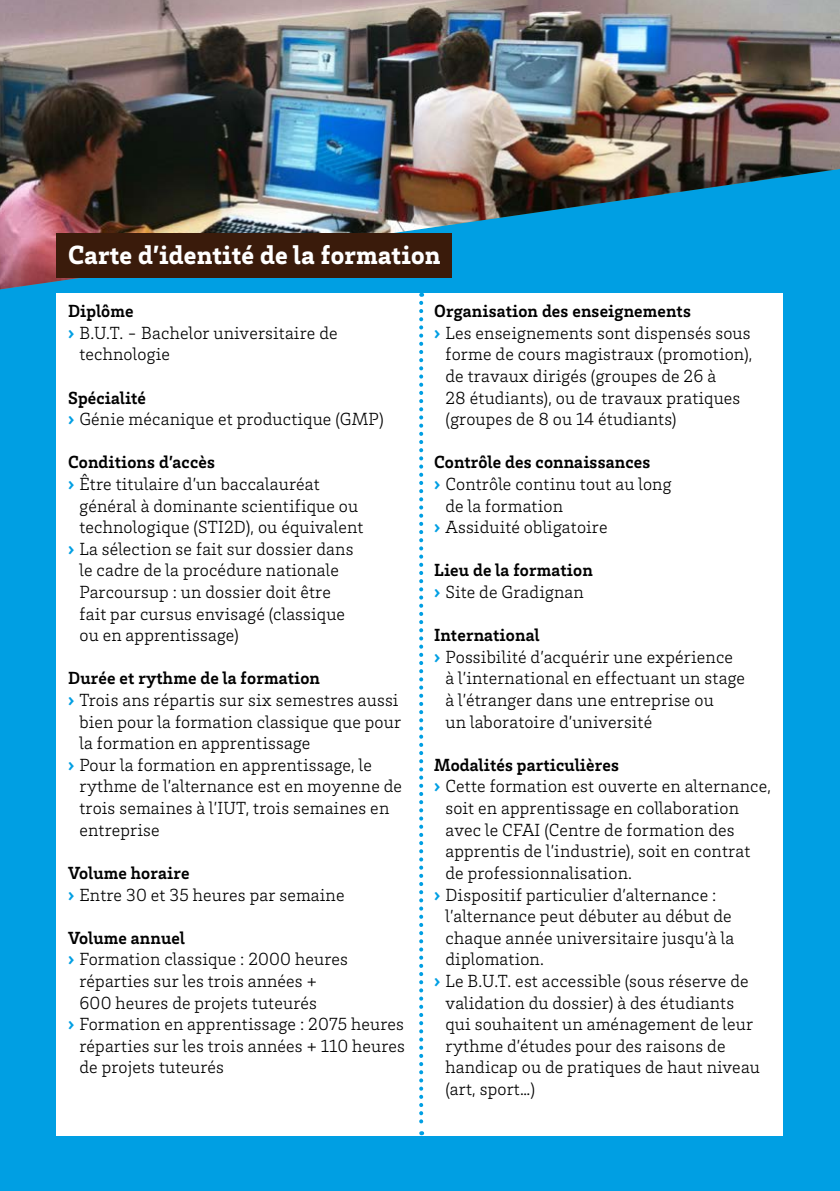
<style>
.page{position:relative;width:840px;height:1191px;background:#fff}
.page>*{position:absolute;margin:0;border:0;box-sizing:border-box;transform-origin:0 0}
.t1{font:900 27px "Brix Slab";letter-spacing:.01em;color:#fff}
.t2{font:300 18px/21.6px "Brix Slab";letter-spacing:.01em;color:#000}
.t3{font:700 18px/21.6px "Brix Slab";letter-spacing:.01em;color:#000}
.s1{font-weight:900;color:#009fe3}
.s2{font-weight:700}
.s3{font-weight:300}
</style>
<div class="page">
<div style="left:0;top:0;width:839px;height:1191px;background:#009fe3"></div>
<img style="left:0;top:0;width:839px;height:289px">
<div style="left:57px;top:293px;width:725px;height:842px;background:#fff"></div>
<svg style="left:419px;top:303px;width:4px;height:832px"></svg>
<div style="left:57px;top:233px;width:394px;height:45px;background:#3a1b0b"></div>
<h1 class="t1" style="left:68px;top:237px;width:374px">Carte d’identité de la formation</h1>
<p class="t3" style="left:68px;top:299px;width:67px">Diplôme</p>
<p class="t2" style="left:68px;top:321px;width:271px"><span class="s1">›</span> B.U.T. - Bachelor universitaire de</p>
<p class="t2" style="left:79px;top:343px;width:92px">technologie</p>
<p class="t2" style="left:68px;top:386px;width:317px"><span class="s2">Spécialité<br></span><span class="s1">›</span> Génie mécanique et productique (GMP)</p>
<p class="t3" style="left:68px;top:451px;width:148px">Conditions d’accès</p>
<p class="t2" style="left:68px;top:472px;width:253px"><span class="s1">›</span> Être titulaire d’un baccalauréat</p>
<p class="t2" style="left:79px;top:494px;width:280px">général à dominante scientifique ou</p>
<p class="t2" style="left:79px;top:515px;width:285px">technologique (STI2D), ou équivalent</p>
<p class="t2" style="left:68px;top:537px;width:287px"><span class="s1">›</span> La sélection se fait sur dossier dans</p>
<p class="t2" style="left:79px;top:559px;width:261px">le cadre de la procédure nationale</p>
<p class="t2" style="left:79px;top:580px;width:253px">Parcoursup : un dossier doit être</p>
<p class="t2" style="left:79px;top:602px;width:267px">fait par cursus envisagé (classique</p>
<p class="t2" style="left:79px;top:623px;width:161px">ou en apprentissage)</p>
<p class="t3" style="left:68px;top:667px;width:253px">Durée et rythme de la formation</p>
<p class="t2" style="left:68px;top:688px;width:332px"><span class="s1">›</span> Trois ans répartis sur six semestres aussi</p>
<p class="t2" style="left:79px;top:710px;width:323px">bien pour la formation classique que pour</p>
<p class="t2" style="left:79px;top:731px;width:232px">la formation en apprentissage</p>
<p class="t2" style="left:68px;top:753px;width:305px"><span class="s1">›</span> Pour la formation en apprentissage, le</p>
<p class="t2" style="left:79px;top:775px;width:324px">rythme de l’alternance est en moyenne de</p>
<p class="t2" style="left:79px;top:796px;width:311px">trois semaines à l’IUT, trois semaines en</p>
<p class="t2" style="left:79px;top:818px;width:82px">entreprise</p>
<p class="t2" style="left:68px;top:861px;width:278px"><span class="s2">Volume horaire<br></span><span class="s1">›</span> Entre 30 et 35 heures par semaine</p>
<p class="t3" style="left:68px;top:926px;width:118px">Volume annuel</p>
<p class="t2" style="left:68px;top:947px;width:281px"><span class="s1">›</span> Formation classique : 2000 heures</p>
<p class="t2" style="left:79px;top:969px;width:239px">réparties sur les trois années +</p>
<p class="t2" style="left:79px;top:991px;width:239px">600 heures de projets tuteurés</p>
<p class="t2" style="left:68px;top:1012px;width:337px"><span class="s1">›</span> Formation en apprentissage : 2075 heures</p>
<p class="t2" style="left:79px;top:1034px;width:327px">réparties sur les trois années + 110 heures</p>
<p class="t2" style="left:79px;top:1055px;width:146px">de projets tuteurés</p>
<p class="t3" style="left:434px;top:299px;width:258px">Organisation des enseignements</p>
<p class="t2" style="left:434px;top:321px;width:318px"><span class="s1">›</span> Les enseignements sont dispensés sous</p>
<p class="t2" style="left:445px;top:343px;width:308px">forme de cours magistraux (promotion),</p>
<p class="t2" style="left:445px;top:364px;width:272px">de travaux dirigés (groupes de 26 à</p>
<p class="t2" style="left:445px;top:386px;width:296px">28 étudiants), ou de travaux pratiques</p>
<p class="t2" style="left:445px;top:407px;width:232px">(groupes de 8 ou 14 étudiants)</p>
<p class="t3" style="left:434px;top:451px;width:217px">Contrôle des connaissances</p>
<p class="t2" style="left:434px;top:472px;width:238px"><span class="s1">›</span> Contrôle continu tout au long</p>
<p class="t2" style="left:445px;top:494px;width:119px">de la formation</p>
<p class="t2" style="left:434px;top:515px;width:175px"><span class="s1">›</span> Assiduité obligatoire</p>
<p class="t3" style="left:434px;top:559px;width:160px">Lieu de la formation <span class="s1">›</span> <span class="s3">Site de Gradignan</span></p>
<p class="t3" style="left:434px;top:623px;width:107px">International</p>
<p class="t2" style="left:434px;top:645px;width:300px"><span class="s1">›</span> Possibilité d’acquérir une expérience</p>
<p class="t2" style="left:445px;top:667px;width:301px">à l’international en effectuant un stage</p>
<p class="t2" style="left:445px;top:688px;width:269px">à l’étranger dans une entreprise ou</p>
<p class="t2" style="left:445px;top:710px;width:208px">un laboratoire d’université</p>
<p class="t3" style="left:434px;top:753px;width:186px">Modalités particulières</p>
<p class="t2" style="left:434px;top:775px;width:338px"><span class="s1">›</span> Cette formation est ouverte en alternance,</p>
<p class="t2" style="left:445px;top:796px;width:295px">soit en apprentissage en collaboration</p>
<p class="t2" style="left:445px;top:818px;width:290px">avec le CFAI (Centre de formation des</p>
<p class="t2" style="left:445px;top:839px;width:306px">apprentis de l’industrie), soit en contrat</p>
<p class="t2" style="left:445px;top:861px;width:188px">de professionnalisation.</p>
<p class="t2" style="left:434px;top:883px;width:284px"><span class="s1">›</span> Dispositif particulier d’alternance :</p>
<p class="t2" style="left:445px;top:904px;width:287px">l’alternance peut débuter au début de</p>
<p class="t2" style="left:445px;top:926px;width:290px">chaque année universitaire jusqu’à la</p>
<p class="t2" style="left:445px;top:947px;width:100px">diplomation.</p>
<p class="t2" style="left:434px;top:969px;width:316px"><span class="s1">›</span> Le B.U.T. est accessible (sous réserve de</p>
<p class="t2" style="left:445px;top:991px;width:290px">validation du dossier) à des étudiants</p>
<p class="t2" style="left:445px;top:1012px;width:309px">qui souhaitent un aménagement de leur</p>
<p class="t2" style="left:445px;top:1034px;width:281px">rythme d’études pour des raisons de</p>
<p class="t2" style="left:445px;top:1055px;width:316px">handicap ou de pratiques de haut niveau</p>
<p class="t2" style="left:445px;top:1077px;width:91px">(art, sport…)</p>
</div>
